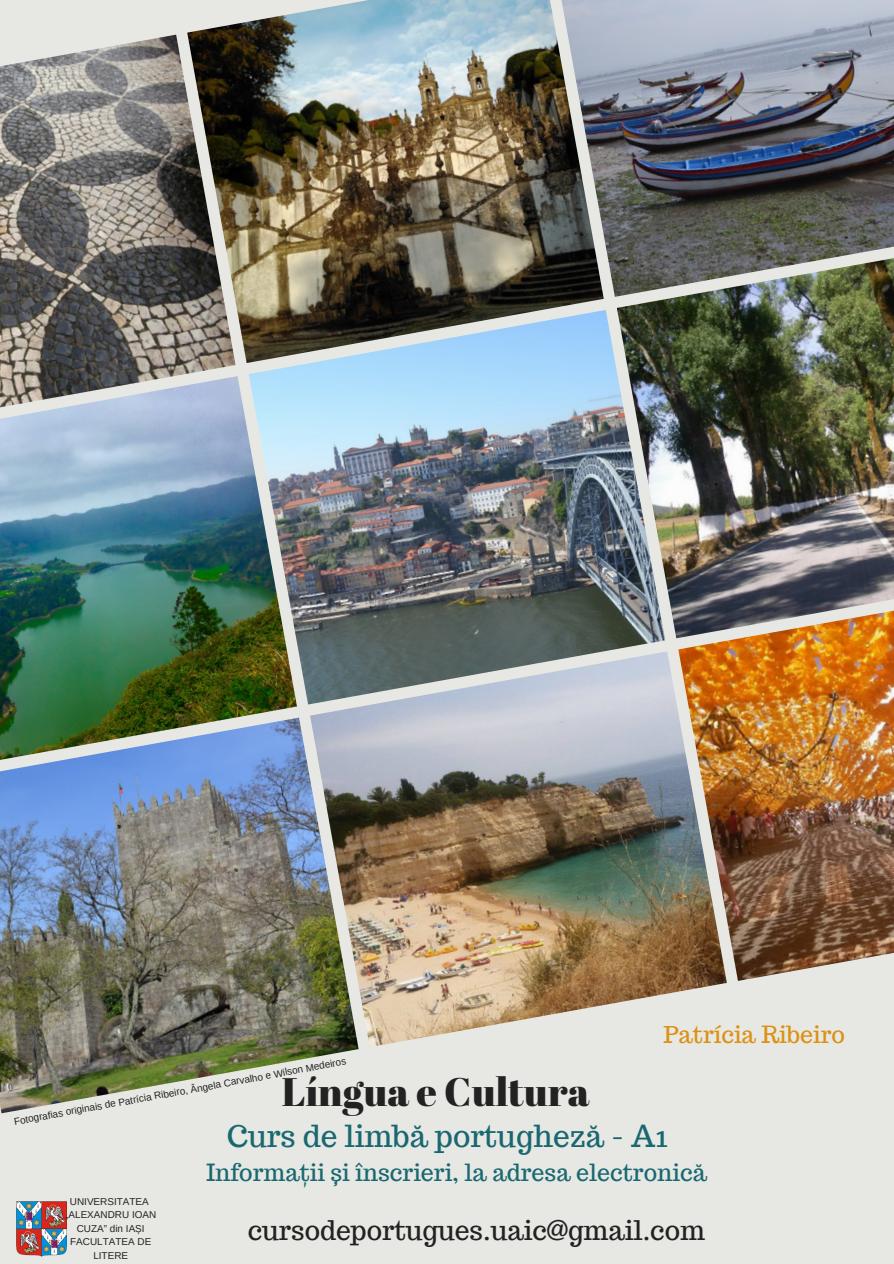
<style>
.page{position:relative;width:894px;height:1264px;background:#fff}
.page>*{position:absolute;margin:0;border:0;box-sizing:border-box;transform-origin:0 0}
.t1{font:39.75px "Abril Fatface";color:#222}
.t2{font:29.85px "Trocchi";color:#196871}
.t3{font:26.55px "Trocchi";color:#222}
.t4{font:23.25px "Trocchi";color:#196871}
.t5{font:23.25px "Trocchi";color:#db9214}
.t6{font:9.9px/13.5px "Arimo";color:#222;text-align:center}
</style>
<div class="page">
<div style="left:0;top:0;width:893px;height:1263px;background:#e7e8e3"></div>
<img style="left:0;top:35px;width:235px;height:341px">
<img style="left:187px;top:0;width:416px;height:363px">
<img style="left:555px;top:0;width:338px;height:297px">
<img style="left:0;top:376px;width:297px;height:341px">
<img style="left:248px;top:310px;width:417px;height:394px">
<img style="left:616px;top:244px;width:277px;height:394px">
<img style="left:0;top:717px;width:358px;height:396px">
<img style="left:310px;top:651px;width:416px;height:396px">
<img style="left:678px;top:585px;width:215px;height:395px">
<img style="left:17px;top:1201px;width:49px;height:54px">
<p class="t5" style="left:663px;top:1019px;width:183px">Patrícia Ribeiro</p>
<p class="t6" style="left:13px;top:1113px;width:338px;rotate:-10deg">Fotografias originais de Patrícia Ribeiro, Ângela Carvalho e Wilson Medeiros</p>
<p class="t4" style="left:206px;top:1156px;width:502px">Informații şi înscrieri, la adresa electronică</p>
<p class="t1" style="left:282px;top:1064px;width:309px">Língua e Cultura</p>
<p class="t2" style="left:227px;top:1116px;width:442px">Curs de limbă portugheză - A1</p>
<p class="t6" style="left:70px;top:1194px;width:80px">UNIVERSITATEA</p>
<p class="t6" style="left:65px;top:1207px;width:92px">„ALEXANDRU IOAN<br>CUZA” din IAȘI</p>
<p class="t6" style="left:70px;top:1234px;width:83px">FACULTATEA DE<br>LITERE</p>
<p class="t3" style="left:248px;top:1213px;width:458px">cursodeportugues.uaic@gmail.com</p>
</div>
